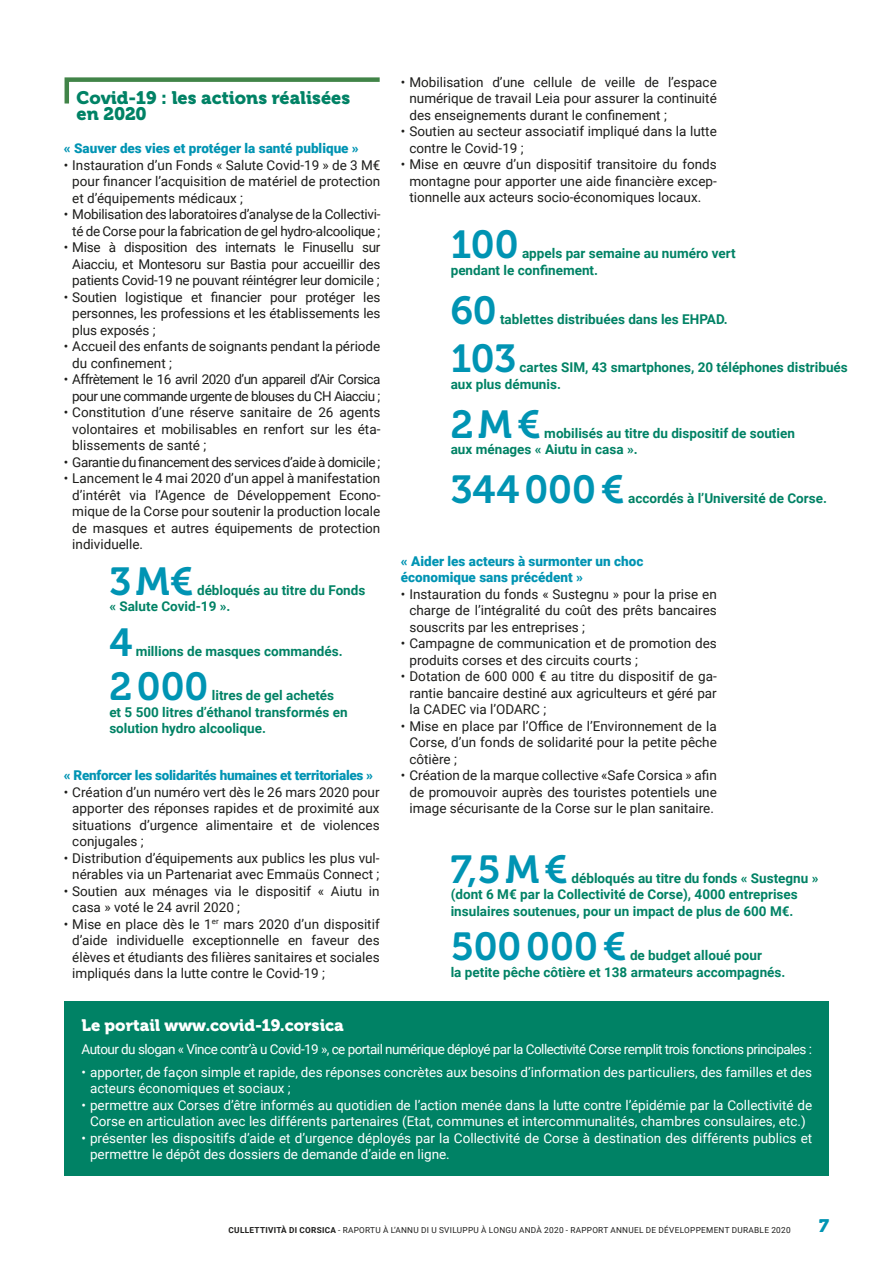
<style>
.page{position:relative;width:893px;height:1263px;background:#fff}
.page>*{position:absolute;margin:0;border:0;box-sizing:border-box;transform-origin:0 0}
.t1{font:39px "Museo 700";color:#0094b3}
.t2{font:18px/16.5px "Museo 900";color:#008265}
.t3{font:18px "Museo 900";color:#0094b3}
.t4{font:16.5px "Museo 900";color:#fff}
.t5{font:13.5px/16.5px "Roboto";color:#1d1d1b;text-align:justify}
.t6{font:700 13.5px/16.5px "Roboto";color:#008265}
.t7{font:13.5px/16.5px "Roboto";color:#fff}
.t8{font:13.5px "Roboto";letter-spacing:-.04em;color:#fff}
.t9{font:13.5px/16.5px "Roboto";letter-spacing:-.02em;color:#1d1d1b;text-align:right}
.t10{font:900 13.5px/16.5px "Roboto";color:#0094b3}
.t11{font:13.5px/16.5px "Roboto";letter-spacing:-.04em;color:#1d1d1b;text-align:right}
.t12{font:13.5px "Roboto";letter-spacing:-.03em;color:#1d1d1b}
.t13{font:900 13.5px "Roboto";letter-spacing:-.02em;color:#0094b3}
.t14{font:8.25px "Roboto";letter-spacing:.035em;color:#1d1d1b}
.s1{font-weight:700}
</style>
<div class="page">
<svg style="left:64px;top:77px;width:316px;height:27px"></svg>
<div style="left:65px;top:1001px;width:764px;height:175px;background:#008265"></div>
<p class="t5" style="left:409px;top:73px;width:309px;text-indent:-9px">• Mobilisation d’une cellule de veille de l’espace numérique de travail Leia pour assurer la continuité des enseignements durant le confinement ;</p>
<p class="t5" style="left:409px;top:123px;width:309px;text-indent:-9px">• Soutien au secteur associatif impliqué dans la lutte contre le Covid-19 ;</p>
<p class="t5" style="left:409px;top:156px;width:309px;text-indent:-9px">• Mise en œuvre d’un dispositif transitoire du fonds montagne pour apporter une aide financière excep&shy;tionnelle aux acteurs socio-économiques locaux.</p>
<h2 class="t2" style="left:77px;top:89px;width:275px">Covid-19 : les actions réalisées en 2020</h2>
<p class="t10" style="left:64px;top:139px;width:297px">« Sauver des vies et protéger la santé publique »</p>
<p class="t5" style="left:72px;top:156px;width:310px;text-indent:-9px">• Instauration d’un Fonds « Salute Covid-19 » de 3 M€ pour financer l’acquisition de matériel de protection et d’équipements médicaux ;</p>
<p class="t9" style="left:64px;top:205px;width:318px">• Mobilisation des laboratoires d’analyse de la Collectivi&shy;té de Corse pour la fabrication de gel hydro-alcoolique ;</p>
<p class="t5" style="left:72px;top:238px;width:310px;text-indent:-9px">• Mise à disposition des internats le Finusellu sur Aiacciu, et Montesoru sur Bastia pour accueillir des patients Covid-19 ne pouvant réintégrer leur domicile ;</p>
<p class="t5" style="left:72px;top:288px;width:310px;text-indent:-9px">• Soutien logistique et financier pour protéger les personnes, les professions et les établissements les plus exposés ;</p>
<p class="t5" style="left:72px;top:337px;width:310px;text-indent:-9px">• Accueil des enfants de soignants pendant la période du confinement ;</p>
<p class="t11" style="left:64px;top:370px;width:318px">• Affrètement le 16 avril 2020 d’un appareil d’Air Corsica pour une commande urgente de blouses du CH Aiacciu ;</p>
<p class="t5" style="left:72px;top:403px;width:310px;text-indent:-9px">• Constitution d’une réserve sanitaire de 26 agents volontaires et mobilisables en renfort sur les éta&shy;blissements de santé ;</p>
<p class="t12" style="left:64px;top:452px;width:318px">• Garantie du financement des services d’aide à domicile ;</p>
<p class="t5" style="left:72px;top:469px;width:310px;text-indent:-9px">• Lancement le 4 mai 2020 d’un appel à manifestation d’intérêt via l’Agence de Développement Econo&shy;mique de la Corse pour soutenir la production locale de masques et autres équipements de protection individuelle.</p>
<h1 class="t1" style="left:109px;top:560px;width:86px">3M€</h1>
<h1 class="t1" style="left:451px;top:223px;width:69px">100</h1>
<p class="t6" style="left:451px;top:245px;width:286px;text-indent:71px">appels par semaine au numéro vert pendant le confinement.</p>
<h1 class="t1" style="left:451px;top:288px;width:47px">60</h1>
<p class="t6" style="left:500px;top:310px;width:229px">tablettes distribuées dans les EHPAD.</p>
<h1 class="t1" style="left:451px;top:337px;width:67px">103</h1>
<p class="t6" style="left:451px;top:359px;width:399px;text-indent:69px">cartes SIM, 43 smartphones, 20 téléphones distribués aux plus démunis.</p>
<h1 class="t1" style="left:451px;top:402px;width:92px">2M€</h1>
<p class="t6" style="left:451px;top:424px;width:346px;text-indent:94px">mobilisés au titre du dispositif de soutien aux ménages « Aiutu in casa ».</p>
<h1 class="t1" style="left:451px;top:468px;width:176px">344000€</h1>
<p class="t6" style="left:628px;top:489px;width:200px">accordés à l’Université de Corse.</p>
<p class="t10" style="left:401px;top:552px;width:244px">« Aider les acteurs à surmonter un choc économique sans précédent »</p>
<p class="t5" style="left:409px;top:585px;width:309px;text-indent:-9px">• Instauration du fonds « Sustegnu » pour la prise en charge de l’intégralité du coût des prêts bancaires souscrits par les entreprises ;</p>
<p class="t5" style="left:409px;top:634px;width:309px;text-indent:-9px">• Campagne de communication et de promotion des produits corses et des circuits courts ;</p>
<p class="t5" style="left:409px;top:667px;width:309px;text-indent:-9px">• Dotation de 600 000 € au titre du dispositif de ga&shy;rantie bancaire destiné aux agriculteurs et géré par la CADEC via l’ODARC ;</p>
<p class="t5" style="left:409px;top:717px;width:309px;text-indent:-9px">• Mise en place par l’Office de l’Environnement de la Corse, d’un fonds de solidarité pour la petite pêche côtière ;</p>
<p class="t5" style="left:409px;top:766px;width:309px;text-indent:-9px">• Création de la marque collective «Safe Corsica » afin de promouvoir auprès des touristes potentiels une image sécurisante de la Corse sur le plan sanitaire.</p>
<h1 class="t1" style="left:451px;top:848px;width:119px">7,5M€</h1>
<p class="t6" style="left:109px;top:581px;width:258px;text-indent:88px">débloqués au titre du Fonds « Salute Covid-19 ».</p>
<h1 class="t1" style="left:109px;top:621px;width:24px">4</h1>
<p class="t6" style="left:136px;top:642px;width:209px">millions de masques commandés.</p>
<h1 class="t1" style="left:109px;top:665px;width:101px">2000</h1>
<p class="t6" style="left:109px;top:687px;width:240px;text-indent:103px">litres de gel achetés et 5 500 litres d’éthanol transformés en solution hydro alcoolique.</p>
<p class="t13" style="left:64px;top:766px;width:311px">« Renforcer les solidarités humaines et territoriales »</p>
<p class="t5" style="left:72px;top:783px;width:309px;text-indent:-9px">• Création d’un numéro vert dès le 26 mars 2020 pour apporter des réponses rapides et de proximité aux situations d’urgence alimentaire et de violences conjugales ;</p>
<p class="t5" style="left:64px;top:849px;width:317px;text-align:right">• Distribution d’équipements aux publics les plus vul&shy;nérables via un Partenariat avec Emmaüs Connect ;</p>
<p class="t5" style="left:72px;top:882px;width:309px;text-indent:-9px">• Soutien aux ménages via le dispositif « Aiutu in casa » voté le 24 avril 2020 ;</p>
<p class="t5" style="left:72px;top:915px;width:309px;text-indent:-9px">• Mise en place dès le 1<sup>er</sup> mars 2020 d’un dispositif d’aide individuelle exceptionnelle en faveur des élèves et étudiants des filières sanitaires et sociales impliqués dans la lutte contre le Covid-19 ;</p>
<p class="t4" style="left:82px;top:1016px;width:264px">Le portail www.covid-19.corsica</p>
<p class="t8" style="left:82px;top:1039px;width:732px">Autour du slogan « Vince contr’à u Covid-19 », ce portail numérique déployé par la Collectivité Corse remplit trois fonctions principales :</p>
<p class="t7" style="left:90px;top:1063px;width:724px;text-indent:-9px">• apporter, de façon simple et rapide, des réponses concrètes aux besoins d’information des particuliers, des familles et des acteurs économiques et sociaux ;</p>
<p class="t7" style="left:82px;top:1096px;width:732px;text-align:center">• permettre aux Corses d’être informés au quotidien de l’action menée dans la lutte contre l’épidémie par la Collectivité de<br>Corse en articulation avec les différents partenaires (Etat, communes et intercommunalités, chambres consulaires, etc.)</p>
<p class="t7" style="left:90px;top:1129px;width:724px;text-indent:-9px">• présenter les dispositifs d’aide et d’urgence déployés par la Collectivité de Corse à destination des différents publics et permettre le dépôt des dossiers de demande d’aide en ligne.</p>
<p class="t6" style="left:451px;top:869px;width:369px;text-indent:121px">débloqués au titre du fonds « Sustegnu » (dont 6 M€ par la Collectivité de Corse), 4000 entreprises insulaires soutenues, pour un impact de plus de 600 M€.</p>
<h1 class="t1" style="left:451px;top:925px;width:177px">500000€</h1>
<p class="t6" style="left:451px;top:947px;width:336px;text-indent:179px">de budget alloué pour<br>la petite pêche côtière et 138 armateurs accompagnés.</p>
<p class="t14" style="left:229px;top:1224px;width:564px"><span class="s1">CULLETTIVITÀ DI CORSICA</span> - RAPORTU À L’ANNU DI U SVILUPPU À LONGU ANDÀ 2020 - RAPPORT ANNUEL DE DÉVELOPPEMENT DURABLE 2020</p>
<h2 class="t3" style="left:819px;top:1216px;width:12px">7</h2>
</div>
